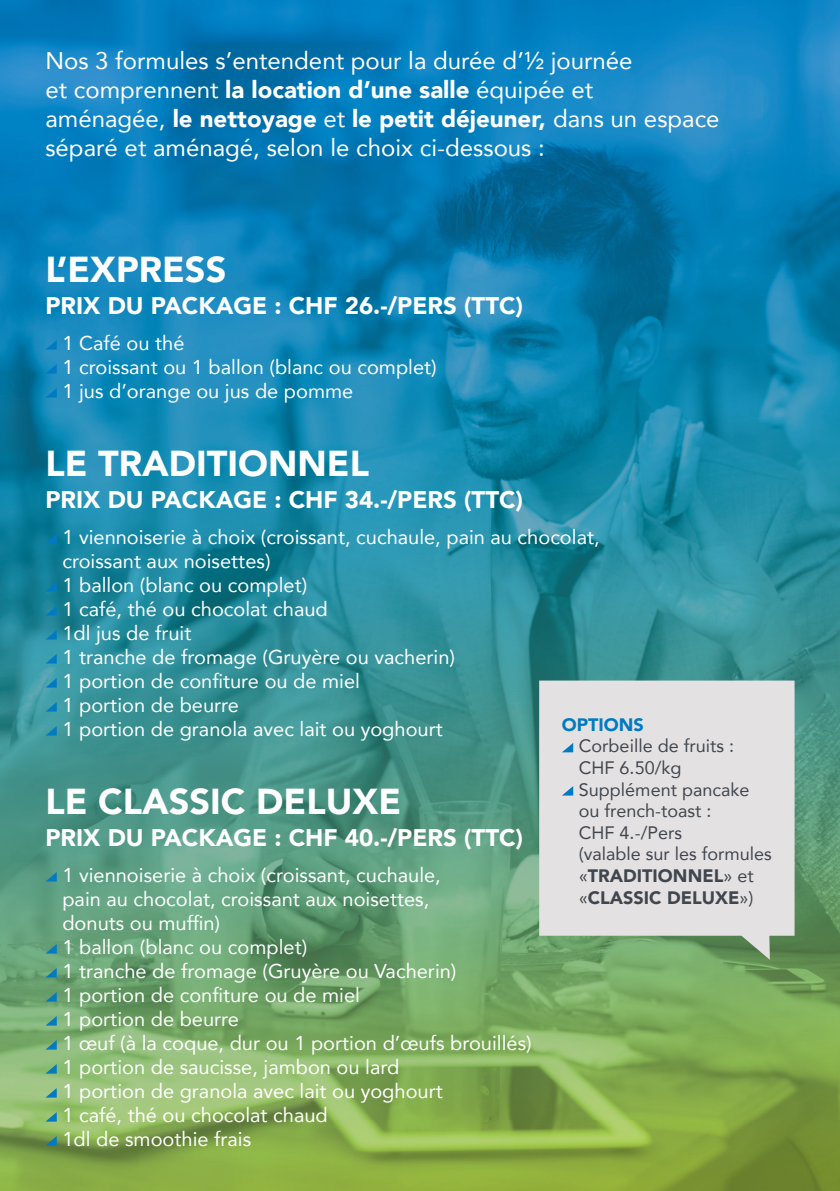
<style>
.page{position:relative;width:840px;height:1191px;background:#fff}
.page>*{position:absolute;margin:0;border:0;box-sizing:border-box;transform-origin:0 0}
.t1{font:900 36px "Avenir";color:#fff}
.t2{font:24px/28.8px "Avenir";color:#fff}
.t3{font:900 24px "Avenir";color:#fff}
.t4{font:20px/24px "Avenir";color:#fff}
.t5{font:18px/21.6px "Avenir";color:#41464e}
.t6{font:900 18px "Avenir";color:#007bc3}
.s1{font-weight:900}
</style>
<div class="page">
<img style="left:0;top:0;width:839px;height:1191px">
<svg style="left:45px;top:340px;width:12px;height:9px"></svg>
<svg style="left:45px;top:364px;width:12px;height:9px"></svg>
<svg style="left:45px;top:388px;width:12px;height:9px"></svg>
<svg style="left:45px;top:534px;width:12px;height:9px"></svg>
<svg style="left:45px;top:582px;width:12px;height:9px"></svg>
<svg style="left:45px;top:606px;width:12px;height:9px"></svg>
<svg style="left:45px;top:630px;width:12px;height:9px"></svg>
<svg style="left:45px;top:654px;width:12px;height:9px"></svg>
<svg style="left:45px;top:678px;width:12px;height:9px"></svg>
<svg style="left:45px;top:702px;width:12px;height:9px"></svg>
<svg style="left:45px;top:726px;width:12px;height:9px"></svg>
<svg style="left:45px;top:872px;width:12px;height:9px"></svg>
<svg style="left:45px;top:944px;width:12px;height:9px"></svg>
<svg style="left:45px;top:968px;width:12px;height:9px"></svg>
<svg style="left:45px;top:992px;width:12px;height:9px"></svg>
<svg style="left:45px;top:1016px;width:12px;height:9px"></svg>
<svg style="left:45px;top:1040px;width:12px;height:9px"></svg>
<svg style="left:45px;top:1064px;width:12px;height:9px"></svg>
<svg style="left:45px;top:1088px;width:12px;height:9px"></svg>
<svg style="left:45px;top:1112px;width:12px;height:9px"></svg>
<svg style="left:45px;top:1136px;width:12px;height:9px"></svg>
<svg style="left:539px;top:680px;width:255px;height:279px;background:#d8dad6"></svg>
<svg style="left:561px;top:743px;width:12px;height:9px"></svg>
<svg style="left:561px;top:786px;width:12px;height:9px"></svg>
<p class="t2" style="left:45px;top:46px;width:675px">Nos 3 formules s’entendent pour la durée d’½ journée<br>et comprennent <span class="s1">la location d’une salle</span> équipée et<br>aménagée, <span class="s1">le nettoyage</span> et <span class="s1">le petit déjeuner,</span> dans un espace séparé et aménagé, selon le choix ci-dessous :</p>
<h1 class="t1" style="left:45px;top:239px;width:182px">L’EXPRESS</h1>
<p class="t3" style="left:45px;top:285px;width:479px">PRIX DU PACKAGE : CHF 26.-/PERS (TTC)</p>
<p class="t4" style="left:62px;top:330px;width:375px">1 Café ou thé<br>1 croissant ou 1 ballon (blanc ou complet)<br>1 jus d’orange ou jus de pomme</p>
<h1 class="t1" style="left:45px;top:433px;width:325px">LE TRADITIONNEL</h1>
<p class="t3" style="left:45px;top:479px;width:479px">PRIX DU PACKAGE : CHF 34.-/PERS (TTC)</p>
<p class="t4" style="left:62px;top:524px;width:538px">1 viennoiserie à choix (croissant, cuchaule, pain au chocolat, croissant aux noisettes)<br>1 ballon (blanc ou complet)<br>1 café, thé ou chocolat chaud<br>1dl jus de fruit<br>1 tranche de fromage (Gruyère ou vacherin)<br>1 portion de confiture ou de miel<br>1 portion de beurre<br>1 portion de granola avec lait ou yoghourt</p>
<p class="t6" style="left:561px;top:709px;width:83px">OPTIONS</p>
<p class="t5" style="left:578px;top:735px;width:194px">Corbeille de fruits :<br>CHF 6.50/kg<br>Supplément pancake ou french-toast :<br>CHF 4.-/Pers<br>(valable sur les formules «<span class="s1">TRADITIONNEL</span>» et «<span class="s1">CLASSIC DELUXE</span>»)</p>
<h1 class="t1" style="left:45px;top:770px;width:357px">LE CLASSIC DELUXE</h1>
<p class="t3" style="left:45px;top:817px;width:479px">PRIX DU PACKAGE : CHF 40.-/PERS (TTC)</p>
<p class="t4" style="left:62px;top:862px;width:470px">1 viennoiserie à choix (croissant, cuchaule,<br>pain au chocolat, croissant aux noisettes,<br>donuts ou muffin)<br>1 ballon (blanc ou complet)<br>1 tranche de fromage (Gruyère ou Vacherin)<br>1 portion de confiture ou de miel<br>1 portion de beurre<br>1 œuf (à la coque, dur ou 1 portion d’œufs brouillés)<br>1 portion de saucisse, jambon ou lard<br>1 portion de granola avec lait ou yoghourt<br>1 café, thé ou chocolat chaud<br>1dl de smoothie frais</p>
</div>
